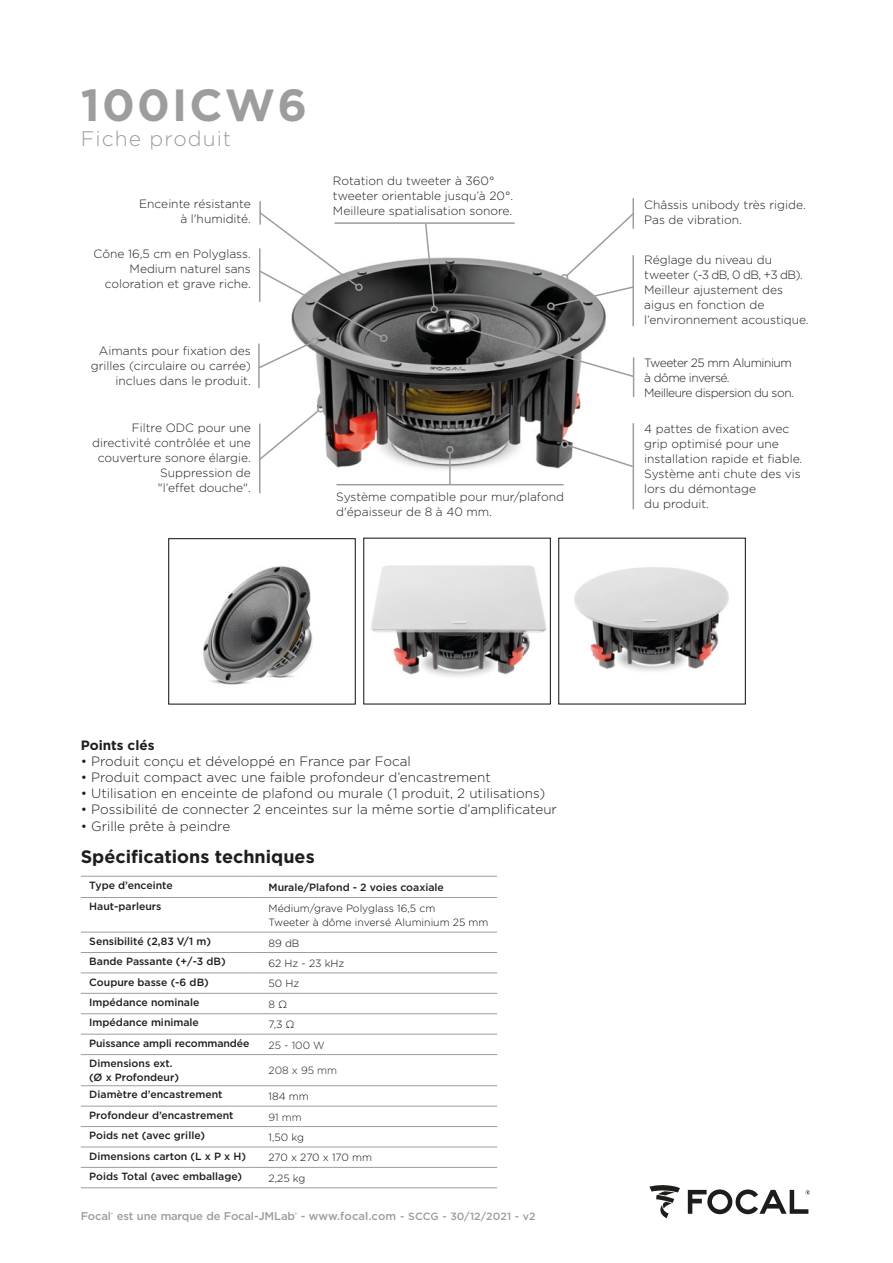
<style>
.page{position:relative;width:893px;height:1263px;background:#fff}
.page>*{position:absolute;margin:0;border:0;box-sizing:border-box;transform-origin:0 0}
.t1{font:700 45px "Gotham";letter-spacing:.05em;color:#9d9d9d}
.t2{font:300 21px "Gotham";letter-spacing:.05em;color:#9d9d9d}
.t3{font:700 18px "Gotham";color:#1d1d1b}
.t4{font:300 13.5px "Gotham";color:#1d1d1b}
.t5{font:700 13.5px "Gotham";color:#1d1d1b}
.t6{font:300 12px/15px "Gotham";color:#1d1d1b}
.t7{font:300 12px/15px "Gotham";letter-spacing:-.04em;color:#1d1d1b}
.Normal_e{font:500 11.25px "Gotham";letter-spacing:-.015em;color:#9d9d9d}
.t8{font:500 10.5px "Gotham";color:#1d1d1b}
.t9{font:300 10.5px "Gotham";color:#100d08}
.t10{font:300 10.5px "Gotham";color:#1d1d1b}
.s1{color:#100d08}
.s2{font-size:10.5px}
</style>
<div class="page">
<img style="left:260px;top:257px;width:375px;height:228px">
<img style="left:371px;top:565px;width:176px;height:112px">
<img style="left:574px;top:567px;width:155px;height:104px">
<img style="left:203px;top:566px;width:110px;height:119px">
<div style="left:168px;top:538px;width:187px;height:166px;border:1px solid #100d08"></div>
<hr style="left:632px;top:198px;width:2px;height:31px;background:#9d9d9d">
<hr style="left:259px;top:423px;width:1px;height:70px;background:#9d9d9d">
<svg style="left:552px;top:285px;width:83px;height:22px"></svg>
<div style="left:547px;top:302px;width:8px;height:8px;border:2px solid #9d9d9d;border-radius:50%"></div>
<hr style="left:632px;top:255px;width:2px;height:71px;background:#9d9d9d">
<svg style="left:566px;top:443px;width:69px;height:25px"></svg>
<div style="left:561px;top:441px;width:7px;height:7px;border:2px solid #9d9d9d;border-radius:50%"></div>
<hr style="left:633px;top:423px;width:1px;height:86px;background:#9d9d9d">
<svg style="left:468px;top:327px;width:167px;height:51px"></svg>
<div style="left:463px;top:325px;width:8px;height:7px;border:2px solid #9d9d9d;border-radius:50%"></div>
<hr style="left:633px;top:357px;width:1px;height:40px;background:#9d9d9d">
<svg style="left:565px;top:211px;width:70px;height:67px"></svg>
<div style="left:561px;top:274px;width:7px;height:8px;border:2px solid #9d9d9d;border-radius:50%"></div>
<hr style="left:258px;top:344px;width:2px;height:44px;background:#9d9d9d">
<hr style="left:334px;top:222px;width:181px;height:2px;background:#9d9d9d">
<svg style="left:424px;top:222px;width:12px;height:86px"></svg>
<div style="left:430px;top:305px;width:8px;height:9px;border:2px solid #9d9d9d;border-radius:3px"></div>
<div style="left:380px;top:334px;width:8px;height:8px;border:2px solid #9d9d9d;border-radius:50%"></div>
<svg style="left:258px;top:212px;width:125px;height:158px"></svg>
<div style="left:355px;top:283px;width:8px;height:8px;border:2px solid #9d9d9d;border-radius:50%"></div>
<svg style="left:259px;top:409px;width:62px;height:53px"></svg>
<div style="left:317px;top:405px;width:8px;height:8px;border:2px solid #9d9d9d;border-radius:50%"></div>
<hr style="left:259px;top:248px;width:1px;height:54px;background:#9d9d9d">
<hr style="left:259px;top:201px;width:2px;height:24px;background:#9d9d9d">
<hr style="left:337px;top:484px;width:227px;height:1px;background:#9d9d9d">
<hr style="left:449px;top:453px;width:2px;height:32px;background:#9d9d9d">
<div style="left:446px;top:446px;width:8px;height:7px;border:2px solid #9d9d9d;border-radius:50%"></div>
<svg style="left:649px;top:1185px;width:31px;height:33px"></svg>
<svg style="left:688px;top:1189px;width:122px;height:25px"></svg>
<svg style="left:81px;top:931px;width:416px;height:236px"></svg>
<hr style="left:81px;top:876px;width:175px;height:1px;background:#9d9d9d">
<hr style="left:81px;top:897px;width:175px;height:1px;background:#9d9d9d">
<hr style="left:81px;top:932px;width:175px;height:1px;background:#9d9d9d">
<hr style="left:81px;top:952px;width:175px;height:1px;background:#9d9d9d">
<hr style="left:81px;top:973px;width:175px;height:1px;background:#9d9d9d">
<hr style="left:81px;top:993px;width:175px;height:1px;background:#9d9d9d">
<hr style="left:81px;top:1013px;width:175px;height:1px;background:#9d9d9d">
<hr style="left:81px;top:1034px;width:175px;height:1px;background:#9d9d9d">
<hr style="left:81px;top:1054px;width:175px;height:1px;background:#9d9d9d">
<hr style="left:81px;top:1085px;width:175px;height:1px;background:#9d9d9d">
<hr style="left:81px;top:1106px;width:175px;height:1px;background:#9d9d9d">
<hr style="left:81px;top:1126px;width:175px;height:1px;background:#9d9d9d">
<hr style="left:81px;top:1147px;width:175px;height:1px;background:#9d9d9d">
<hr style="left:81px;top:1167px;width:175px;height:1px;background:#9d9d9d">
<hr style="left:81px;top:1187px;width:175px;height:1px;background:#9d9d9d">
<hr style="left:256px;top:876px;width:241px;height:1px;background:#9d9d9d">
<hr style="left:256px;top:897px;width:241px;height:1px;background:#9d9d9d">
<hr style="left:256px;top:932px;width:241px;height:1px;background:#9d9d9d">
<hr style="left:256px;top:952px;width:241px;height:1px;background:#9d9d9d">
<hr style="left:256px;top:973px;width:241px;height:1px;background:#9d9d9d">
<hr style="left:256px;top:993px;width:241px;height:1px;background:#9d9d9d">
<hr style="left:256px;top:1013px;width:241px;height:1px;background:#9d9d9d">
<hr style="left:256px;top:1034px;width:241px;height:1px;background:#9d9d9d">
<hr style="left:256px;top:1054px;width:241px;height:1px;background:#9d9d9d">
<hr style="left:256px;top:1085px;width:241px;height:1px;background:#9d9d9d">
<hr style="left:256px;top:1106px;width:241px;height:1px;background:#9d9d9d">
<hr style="left:256px;top:1126px;width:241px;height:1px;background:#9d9d9d">
<hr style="left:256px;top:1147px;width:241px;height:1px;background:#9d9d9d">
<hr style="left:256px;top:1167px;width:241px;height:1px;background:#9d9d9d">
<hr style="left:256px;top:1187px;width:241px;height:1px;background:#9d9d9d">
<p class="t1" style="left:81px;top:75px;width:228px">100ICW6</p>
<p class="t2" style="left:81px;top:126px;width:152px">Fiche produit</p>
<p class="t6" style="left:139px;top:196px;width:113px;text-align:right">Enceinte résistante à l'humidité.</p>
<p class="t6" style="left:94px;top:245px;width:159px;text-align:right">Cône 16,5 cm en Polyglass.<br>Medium naturel sans</p>
<p class="t6" style="left:105px;top:275px;width:148px">coloration et grave riche.</p>
<p class="t6" style="left:91px;top:343px;width:162px;text-align:right">Aimants pour fixation des grilles (circulaire ou carrée) inclues dans le produit.</p>
<p class="t6" style="left:92px;top:420px;width:160px;text-align:right">Filtre ODC pour une directivité contrôlée et une couverture sonore élargie.<br>Suppression de<br>"l’effet douche".</p>
<p class="t6" style="left:333px;top:173px;width:182px">Rotation du tweeter à 360° tweeter orientable jusqu’à 20°.<br>Meilleure spatialisation sonore.</p>
<p class="t6" style="left:336px;top:489px;width:229px">Système compatible pour mur/plafond d'épaisseur de 8 à 40 mm.</p>
<p class="t6" style="left:644px;top:197px;width:163px">Châssis unibody très rigide.<br>Pas de vibration.</p>
<p class="t6" style="left:644px;top:252px;width:166px">Réglage du niveau du tweeter (-3 dB, 0 dB, +3 dB).<br>Meilleur ajustement des aigus en fonction de l’environnement acoustique.</p>
<p class="t7" style="left:644px;top:355px;width:149px">Tweeter 25 mm Aluminium à dôme inversé.</p>
<p class="t7" style="left:644px;top:385px;width:151px">Meilleure dispersion du son.</p>
<p class="t6" style="left:644px;top:421px;width:147px">4 pattes de fixation avec grip optimisé pour une</p>
<p class="t6" style="left:644px;top:451px;width:160px">installation rapide et fiable.</p>
<p class="t6" style="left:644px;top:466px;width:158px">Système anti chute des vis lors du démontage</p>
<p class="t6" style="left:644px;top:496px;width:66px">du produit.</p>
<p class="t5" style="left:81px;top:736px;width:75px">Points clés</p>
<p class="t4" style="left:81px;top:752px;width:332px">• Produit conçu et développé en France par Focal</p>
<p class="t4" style="left:81px;top:769px;width:412px">• Produit compact avec une faible profondeur d’encastrement</p>
<p class="t4" style="left:81px;top:785px;width:466px">• Utilisation en enceinte de plafond ou murale (1 produit, 2 utilisations)</p>
<p class="t4" style="left:81px;top:801px;width:478px">• Possibilité de connecter 2 enceintes sur la même sortie d’amplificateur</p>
<p class="t4" style="left:81px;top:817px;width:151px">• Grille prête à peindre</p>
<p class="t3" style="left:81px;top:844px;width:235px">Spécifications techniques</p>
<p class="t8" style="left:89px;top:878px;width:85px">Type d’enceinte</p>
<p class="t8" style="left:269px;top:880px;width:177px">Murale/Plafond - 2 voies coaxiale</p>
<p class="t8" style="left:89px;top:899px;width:74px">Haut-parleurs</p>
<p class="t9" style="left:269px;top:901px;width:168px">Médium/grave Polyglass 16,5 cm</p>
<p class="t9" style="left:269px;top:916px;width:221px">Tweeter à dôme inversé Aluminium 25 mm</p>
<p class="t8" style="left:89px;top:934px;width:123px">Sensibilité (2,83 V/1 m)</p>
<p class="t9" style="left:269px;top:936px;width:32px">89 dB</p>
<p class="t8" style="left:89px;top:954px;width:138px">Bande Passante (+/-3 dB)</p>
<p class="t9" style="left:269px;top:956px;width:77px">62 Hz - 23 kHz</p>
<p class="t8" style="left:89px;top:975px;width:121px">Coupure basse (-6 dB)</p>
<p class="t9" style="left:269px;top:977px;width:32px">50 Hz</p>
<p class="t8" style="left:89px;top:995px;width:112px">Impédance nominale</p>
<p class="t10" style="left:269px;top:997px;width:20px">8 <span class="s1">Ώ</span></p>
<p class="t8" style="left:89px;top:1016px;width:111px">Impédance minimale</p>
<p class="t9" style="left:269px;top:1018px;width:28px">7,3 Ώ</p>
<p class="t8" style="left:89px;top:1036px;width:162px">Puissance ampli recommandée</p>
<p class="t10" style="left:269px;top:1038px;width:58px">25 - 100 W</p>
<p class="t8" style="left:89px;top:1057px;width:85px">Dimensions ext.</p>
<p class="t8" style="left:89px;top:1071px;width:91px">(Ø x Profondeur)</p>
<p class="t10" style="left:269px;top:1064px;width:70px">208 x 95 mm</p>
<p class="t8" style="left:89px;top:1088px;width:135px">Diamètre d’encastrement</p>
<p class="t9" style="left:269px;top:1090px;width:42px">184 mm</p>
<p class="t8" style="left:89px;top:1108px;width:146px">Profondeur d’encastrement</p>
<p class="t10" style="left:269px;top:1110px;width:35px">91 mm</p>
<p class="t8" style="left:89px;top:1128px;width:117px">Poids net (avec grille)</p>
<p class="t9" style="left:269px;top:1130px;width:37px">1,50 kg</p>
<p class="t8" style="left:89px;top:1149px;width:158px">Dimensions carton (L x P x H)</p>
<p class="t9" style="left:269px;top:1151px;width:105px">270 x 270 x 170 mm</p>
<p class="t8" style="left:89px;top:1169px;width:154px">Poids Total (avec emballage)</p>
<p class="t9" style="left:269px;top:1171px;width:38px">2,25 kg</p>
<p class="Normal_e" style="left:81px;top:1209px;width:456px">Focal<sup>®</sup> est une marque de Focal-JMLab<sup>®</sup> - www.focal.com <span class="s2">- SCCG - 30/12/2021 - v2</span></p>
</div>
